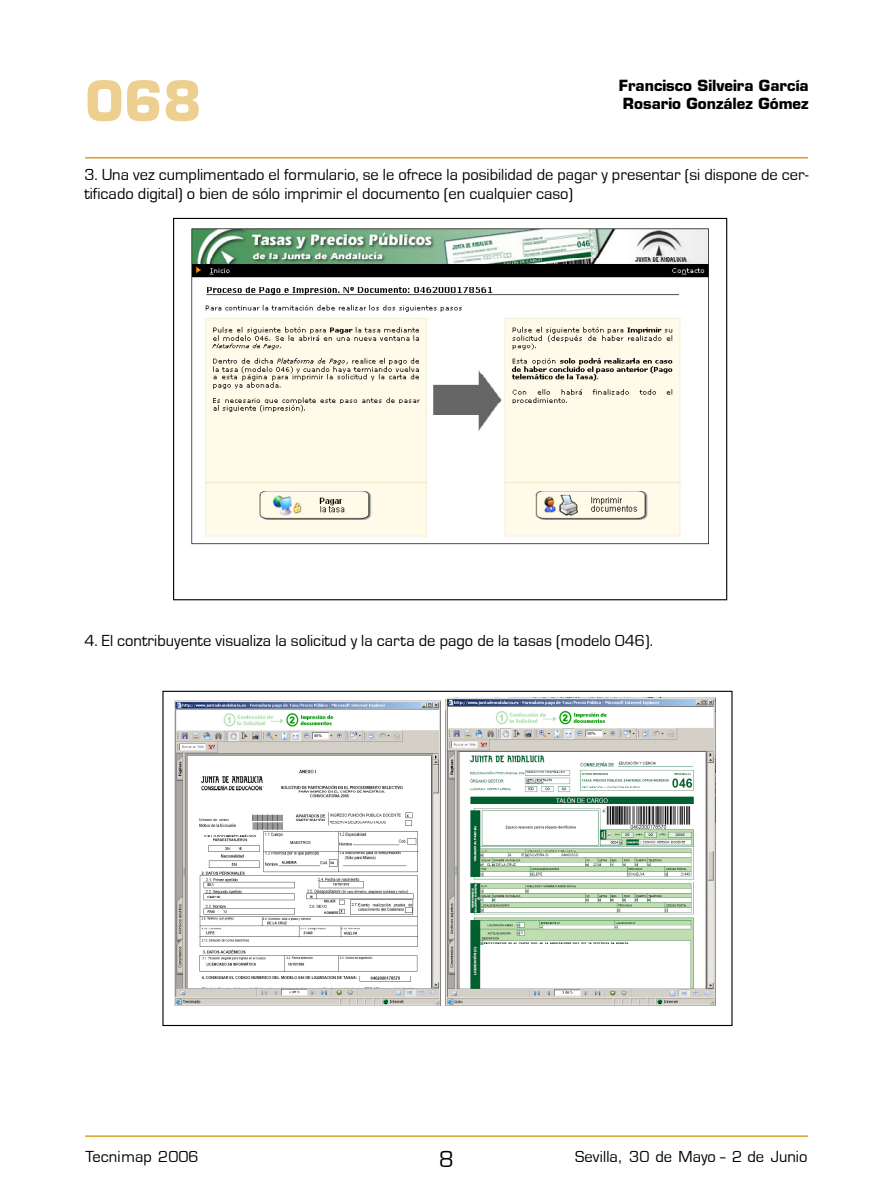
<style>
.page{position:relative;width:893px;height:1200px;background:#fff}
.page>*{position:absolute;margin:0;border:0;box-sizing:border-box;transform-origin:0 0}
.t1{font:700 54px "Eurostile";color:#edcf90}
.t2{font:24px "Eurostile";color:#000}
.t3{font:16.5px/18.6px "Eurostile T";color:#000}
.t4{font:16.5px "Eurostile";color:#000}
.t5{font:700 15px/18px "Eurostile";color:#000}
</style>
<div class="page">
<hr style="left:85px;top:1135px;width:723px;height:1px;background:#db9f22">
<hr style="left:85px;top:157px;width:723px;height:1px;background:#db9f22">
<img style="left:191px;top:228px;width:518px;height:317px">
<img style="left:174px;top:700px;width:267px;height:305px">
<img style="left:445px;top:697px;width:270px;height:308px">
<h1 class="t1" style="left:85px;top:68px;width:118px">068</h1>
<p class="t5" style="left:619px;top:77px;width:191px">Francisco Silveira García<br>Rosario González Gómez</p>
<p class="t3" style="left:84px;top:166px;width:726px">3. Una vez cumplimentado el formulario, se le ofrece la posibilidad de pagar y presentar (si dispone de cer&shy;tificado digital) o bien de sólo imprimir el documento (en cualquier caso)</p>
<p class="t3" style="left:84px;top:631px;width:570px">4. El contribuyente visualiza la solicitud y la carta de pago de la tasas (modelo 046).</p>
<p class="t4" style="left:85px;top:1146px;width:115px">Tecnimap 2006</p>
<h2 class="t2" style="left:439px;top:1145px;width:16px">8</h2>
<p class="t3" style="left:575px;top:1146px;width:234px">Sevilla, 30 de Mayo - 2 de Junio</p>
</div>
